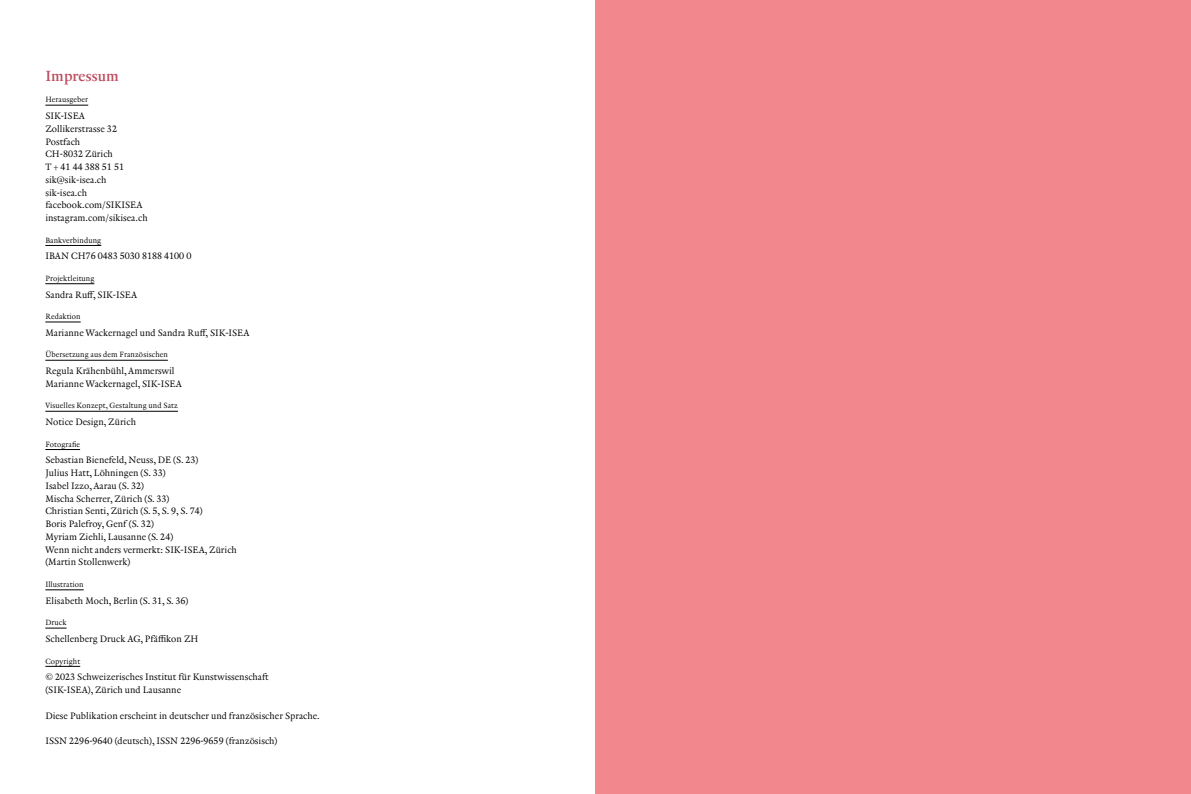
<style>
.page{position:relative;width:1191px;height:794px;background:#fff}
.page>*{position:absolute;margin:0;border:0;box-sizing:border-box;transform-origin:0 0}
.t1{font:15px "Renard No 1";letter-spacing:.01em;color:#bd4b5e}
.t2{font:9.5px/12.7px "Renard No 3";color:#000}
.t3{font:7.8px "Renard No 3";letter-spacing:.01em;color:#000}
</style>
<div class="page">
<hr style="left:45px;top:105px;width:43px;height:1px;background:#000">
<hr style="left:45px;top:245px;width:56px;height:1px;background:#000">
<hr style="left:45px;top:283px;width:49px;height:1px;background:#000">
<hr style="left:45px;top:322px;width:36px;height:1px;background:#000">
<hr style="left:45px;top:360px;width:123px;height:1px;background:#000">
<hr style="left:45px;top:411px;width:133px;height:1px;background:#000">
<hr style="left:45px;top:449px;width:35px;height:1px;background:#000">
<hr style="left:45px;top:589px;width:39px;height:1px;background:#000">
<svg style="left:45px;top:628px;width:21px;height:1px"></svg>
<hr style="left:45px;top:666px;width:35px;height:1px;background:#000">
<div style="left:595px;top:0;width:596px;height:794px;background:#f2878e"></div>
<h1 class="t1" style="left:45px;top:67px;width:75px">Impressum</h1>
<p class="t3" style="left:45px;top:95px;width:44px">Herausgeber</p>
<p class="t2" style="left:45px;top:110px;width:104px">SIK-ISEA<br>Zollikerstrasse 32<br>Postfach<br>CH-8032 Zürich<br>T + 41 44 388 51 51 sik@sik-isea.ch sik-isea.ch facebook.com/SIKISEA instagram.com/sikisea.ch</p>
<p class="t3" style="left:45px;top:235px;width:57px">Bankverbindung</p>
<p class="t2" style="left:45px;top:250px;width:148px">IBAN CH76 0483 5030 8188 4100 0</p>
<p class="t3" style="left:45px;top:274px;width:51px">Projektleitung</p>
<p class="t2" style="left:45px;top:288px;width:93px">Sandra Ruff, SIK-ISEA</p>
<p class="t3" style="left:45px;top:312px;width:37px">Redaktion</p>
<p class="t2" style="left:45px;top:327px;width:206px">Marianne Wackernagel und Sandra Ruff, SIK-ISEA</p>
<p class="t3" style="left:45px;top:350px;width:124px">Übersetzung aus dem Französischen</p>
<p class="t2" style="left:45px;top:365px;width:138px">Regula Krähenbühl, Ammerswil<br>Marianne Wackernagel, SIK-ISEA</p>
<p class="t3" style="left:45px;top:401px;width:134px">Visuelles Konzept, Gestaltung und Satz</p>
<p class="t2" style="left:45px;top:416px;width:92px">Notice Design, Zürich</p>
<p class="t3" style="left:45px;top:439px;width:36px">Fotografie</p>
<p class="t2" style="left:45px;top:454px;width:193px">Sebastian Bienefeld, Neuss, DE (S. 23)<br>Julius Hatt, Löhningen (S. 33)<br>Isabel Izzo, Aarau (S. 32)<br>Mischa Scherrer, Zürich (S. 33)<br>Christian Senti, Zürich (S. 5, S. 9, S. 74)<br>Boris Palefroy, Genf (S. 32)<br>Myriam Ziehli, Lausanne (S. 24)<br>Wenn nicht anders vermerkt: SIK-ISEA, Zürich (Martin Stollenwerk)</p>
<p class="t3" style="left:45px;top:580px;width:40px">Illustration</p>
<p class="t2" style="left:45px;top:594px;width:145px">Elisabeth Moch, Berlin (S. 31, S. 36)</p>
<p class="t3" style="left:45px;top:618px;width:23px">Druck</p>
<p class="t2" style="left:45px;top:633px;width:154px">Schellenberg Druck AG, Pfäffikon ZH</p>
<p class="t3" style="left:45px;top:656px;width:36px">Copyright</p>
<p class="t2" style="left:45px;top:671px;width:225px">© 2023 Schweizerisches Institut für Kunstwissenschaft (SIK-ISEA), Zürich und Lausanne</p>
<p class="t2" style="left:45px;top:709px;width:276px">Diese Publikation erscheint in deutscher und französischer Sprache.</p>
<p class="t2" style="left:45px;top:735px;width:234px">ISSN 2296-9640 (deutsch), ISSN 2296-9659 (französisch)</p>
</div>
